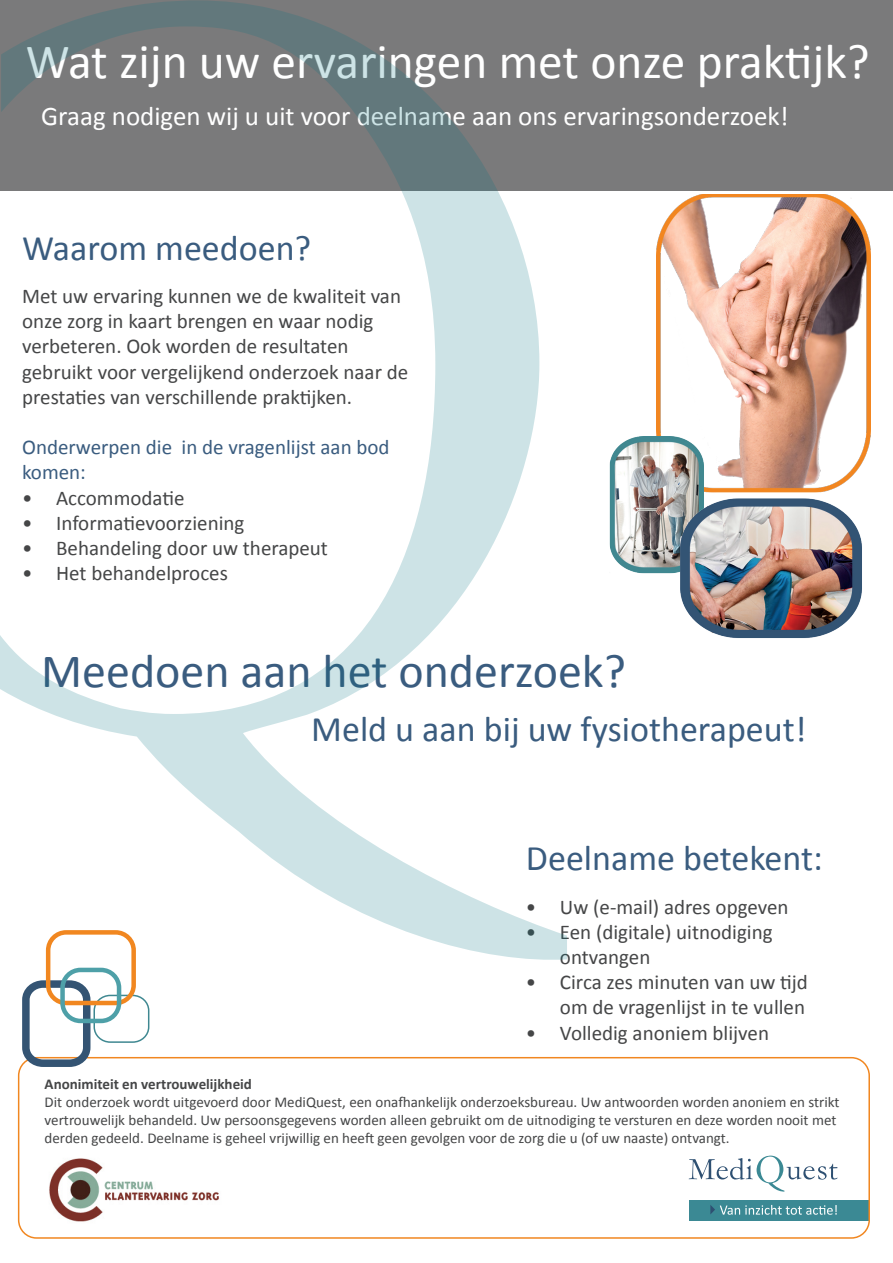
<style>
.page{position:relative;width:893px;height:1263px;background:#fff}
.page>*{position:absolute;margin:0;border:0;box-sizing:border-box;transform-origin:0 0}
.t1{font:49.5px "Calibri";color:#fff}
.t2{font:48px "Calibri";color:#3a5c7f}
.t3{font:36px "Calibri";color:#3a5c7f}
.t4{font:27px "Calibri";color:#fff}
.t5{font:21px/25.2px "Calibri";color:#454647}
.t6{font:21px/25.2px "Calibri";color:#3a5c7f}
.t7{font:15px/18px "Calibri";color:#454647}
.t8{font:700 15px "Calibri";color:#454647}
</style>
<div class="page">
<div style="left:0;top:0;width:893px;height:190px;background:#7a7a7b"></div>
<img style="left:49px;top:1158px;width:170px;height:64px">
<img style="left:657px;top:195px;width:213px;height:298px">
<div style="left:689px;top:1200px;width:180px;height:20px;background:#3b8994"></div>
<svg style="left:689px;top:1155px;width:149px;height:37px"></svg>
<svg style="left:710px;top:1205px;width:127px;height:10px"></svg>
<div style="left:18px;top:1057px;width:852px;height:182px;border:2px solid #f18720;border-radius:18px"></div>
<img style="left:609px;top:437px;width:125px;height:137px">
<img style="left:675px;top:495px;width:187px;height:143px">
<div style="left:93px;top:995px;width:56px;height:48px;border:2px solid #3f8891;border-radius:16px"></div>
<div style="left:22px;top:980px;width:68px;height:87px;border:8px solid #345473;border-radius:16px"></div>
<div style="left:46px;top:930px;width:90px;height:75px;border:4px solid #f18720;border-radius:18px"></div>
<div style="left:60px;top:968px;width:61px;height:55px;border:4px solid #4ea0a8;border-radius:18px"></div>
<svg style="left:0;top:0;width:567px;height:964px"></svg>
<p class="t1" style="left:26px;top:31px;width:846px">Wat zijn uw ervaringen met onze praktijk?</p>
<p class="t4" style="left:41px;top:99px;width:749px">Graag nodigen wij u uit voor deelname aan ons ervaringsonderzoek!</p>
<p class="t3" style="left:22px;top:225px;width:291px">Waarom meedoen?</p>
<p class="t5" style="left:22px;top:283px;width:388px">Met uw ervaring kunnen we de kwaliteit van onze zorg in kaart brengen en waar nodig verbeteren. Ook worden de resultaten gebruikt voor vergelijkend onderzoek naar de prestaties van verschillende praktijken.</p>
<p class="t6" style="left:22px;top:435px;width:369px">Onderwerpen die in de vragenlijst aan bod komen:</p>
<p class="t5" style="left:22px;top:485px;width:164px">• Accommodatie</p>
<p class="t5" style="left:22px;top:510px;width:224px">• Informatievoorziening</p>
<p class="t5" style="left:22px;top:535px;width:307px">• Behandeling door uw therapeut</p>
<p class="t5" style="left:22px;top:561px;width:207px">• Het behandelproces</p>
<p class="t2" style="left:41px;top:641px;width:586px">Meedoen aan het onderzoek?</p>
<p class="t3" style="left:311px;top:706px;width:497px">Meld u aan bij uw fysiotherapeut!</p>
<p class="t3" style="left:526px;top:836px;width:298px">Deelname betekent:</p>
<p class="t5" style="left:526px;top:894px;width:264px">• Uw (e-mail) adres opgeven</p>
<p class="t5" style="left:560px;top:919px;width:214px;text-indent:-34px">• Een (digitale) uitnodiging ontvangen</p>
<p class="t5" style="left:526px;top:970px;width:284px;text-align:right">• Circa zes minuten van uw tijd om de vragenlijst in te vullen</p>
<p class="t5" style="left:526px;top:1020px;width:245px">• Volledig anoniem blijven</p>
<p class="t8" style="left:45px;top:1075px;width:209px">Anonimiteit en vertrouwelijkheid</p>
<p class="t7" style="left:45px;top:1093px;width:796px">Dit onderzoek wordt uitgevoerd door MediQuest, een onafhankelijk onderzoeksbureau. Uw antwoorden worden anoniem en strikt vertrouwelijk behandeld. Uw persoonsgegevens worden alleen gebruikt om de uitnodiging te versturen en deze worden nooit met derden gedeeld. Deelname is geheel vrijwillig en heeft geen gevolgen voor de zorg die u (of uw naaste) ontvangt.</p>
</div>
